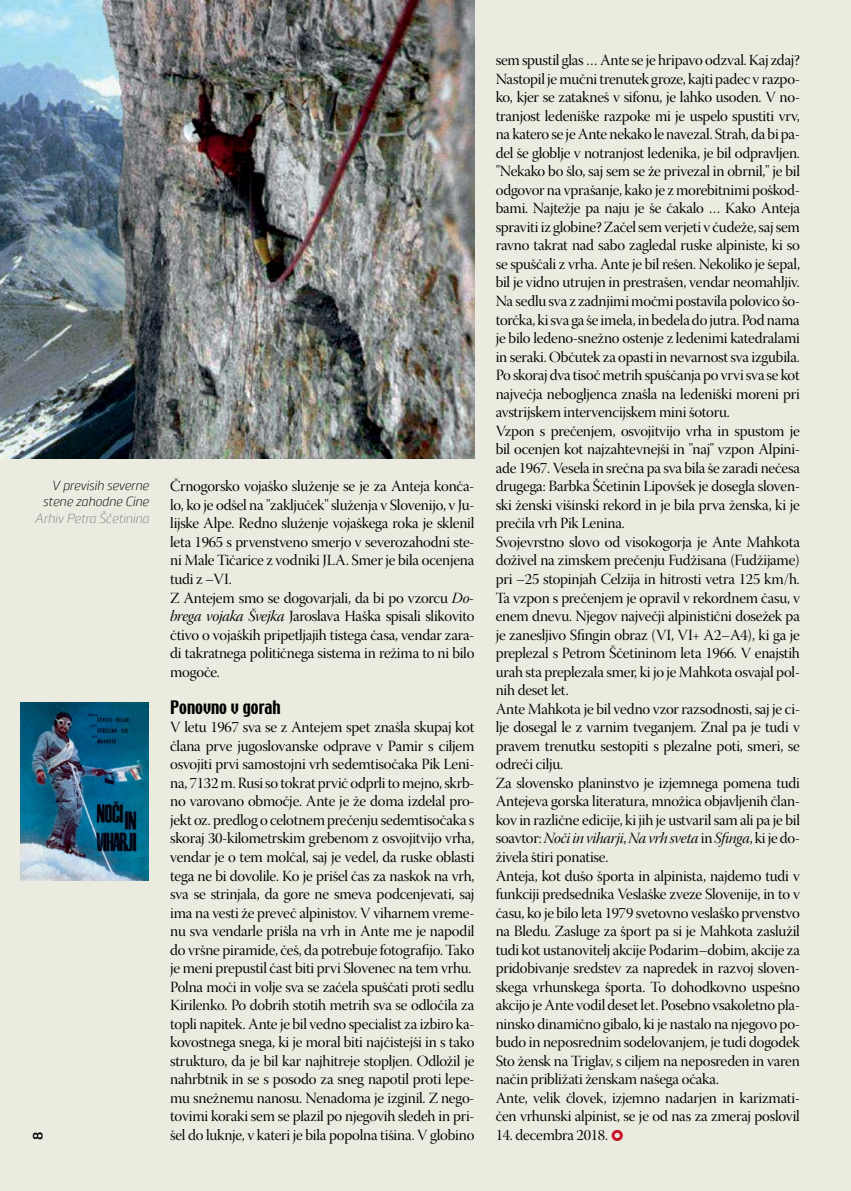
<style>
.page{position:relative;width:851px;height:1191px;background:#fff}
.page>*{position:absolute;margin:0;border:0;box-sizing:border-box;transform-origin:0 0}
.t1{font:16.5px "Techno";color:#000}
.t2{font:15.45px/18.5px "Warnock Pro Disp";letter-spacing:-.015em;color:#000}
.t3{font:15.45px "Warnock Pro It Disp";letter-spacing:-.015em;color:#000}
.t4{font:700 13.5px "Juhl";color:#000}
.t5{font:italic 300 13.2px/16.5px "Juhl";color:#000;text-align:right}
.t6{font:italic 300 13.2px "Juhl";color:#808285}
.s1{font-family:"Warnock Pro It Disp"}
.s2{font-family:"Warnock Pro Disp"}
.s3{font-family:"Markacija";color:#ca1528}
</style>
<div class="page">
<div style="left:0;top:0;width:850px;height:1191px;background:#ecebe0"></div>
<img style="left:0;top:0;width:474px;height:459px">
<img style="left:21px;top:702px;width:128px;height:178px">
<p class="t5" style="left:43px;top:476px;width:107px">V previsih severne stene zahodne Cine</p>
<p class="t6" style="left:35px;top:509px;width:116px">Arhiv Petra Ščetinina</p>
<p class="t4" style="left:28px;top:1140px;width:10px;rotate:-90deg">8</p>
<p class="t2" style="left:170px;top:479px;width:306px">Črnogorsko vojaško služenje se je za Anteja konča&shy;lo, ko je odšel na "zaključek" služenja v Slovenijo, v Ju&shy;lijske Alpe. Redno služenje vojaškega roka je sklenil leta 1965 s prvenstveno smerjo v severozahodni ste&shy;ni Male Tičarice z vodniki JLA. Smer je bila ocenjena tudi z –VI.<br>Z Antejem smo se dogovarjali, da bi po vzorcu <span class="s1">Do&shy;brega vojaka Švejka</span> Jaroslava Haška spisali slikovito čtivo o vojaških pripetljajih tistega časa, vendar zara&shy;di takratnega političnega sistema in režima to ni bilo mogoče.</p>
<p class="t1" style="left:170px;top:696px;width:112px">Ponovno v gorah</p>
<p class="t2" style="left:170px;top:720px;width:306px">V letu 1967 sva se z Antejem spet znašla skupaj kot člana prve jugoslovanske odprave v Pamir s ciljem osvojiti prvi samostojni vrh sedemtisočaka Pik Leni&shy;na, 7132 m. Rusi so tokrat prvič odprli to mejno, skrb&shy;no varovano območje. Ante je že doma izdelal pro&shy;jekt oz. predlog o celotnem prečenju sedemtisočaka s skoraj 30-kilometrskim grebenom z osvojitvijo vrha, vendar je o tem molčal, saj je vedel, da ruske oblasti tega ne bi dovolile. Ko je prišel čas za naskok na vrh, sva se strinjala, da gore ne smeva podcenjevati, saj ima na vesti že preveč alpinistov. V viharnem vreme&shy;nu sva vendarle prišla na vrh in Ante me je napodil do vršne piramide, češ, da potrebuje fotografijo. Tako je meni prepustil čast biti prvi Slovenec na tem vrhu.<br>Polna moči in volje sva se začela spuščati proti sedlu Kirilenko. Po dobrih stotih metrih sva se odločila za topli napitek. Ante je bil vedno specialist za izbiro ka&shy;kovostnega snega, ki je moral biti najčistejši in s tako strukturo, da je bil kar najhitreje stopljen. Odložil je nahrbtnik in se s posodo za sneg napotil proti lepe&shy;mu snežnemu nanosu. Nenadoma je izginil. Z nego&shy;tovimi koraki sem se plazil po njegovih sledeh in pri&shy;šel do luknje, v kateri je bila popolna tišina. V globino</p>
<p class="t2" style="left:495px;top:53px;width:306px">sem spustil glas … Ante se je hripavo odzval. Kaj zdaj?<br>Nastopil je mučni trenutek groze, kajti padec v razpo&shy;ko, kjer se zatakneš v sifonu, je lahko usoden. V no&shy;tranjost ledeniške razpoke mi je uspelo spustiti vrv, na katero se je Ante nekako le navezal. Strah, da bi pa&shy;del še globlje v notranjost ledenika, je bil odpravljen. "Nekako bo šlo, saj sem se že privezal in obrnil," je bil odgovor na vprašanje, kako je z morebitnimi poškod&shy;bami. Najtežje pa naju je še čakalo … Kako Anteja spraviti iz globine? Začel sem verjeti v čudeže, saj sem ravno takrat nad sabo zagledal ruske alpiniste, ki so se spuščali z vrha. Ante je bil rešen. Nekoliko je šepal, bil je vidno utrujen in prestrašen, vendar neomahljiv.<br>Na sedlu sva z zadnjimi močmi postavila polovico šo&shy;torčka, ki sva ga še imela, in bedela do jutra. Pod nama je bilo ledeno-snežno ostenje z ledenimi katedralami in seraki. Občutek za opasti in nevarnost sva izgubila.<br>Po skoraj dva tisoč metrih spuščanja po vrvi sva se kot največja nebogljenca znašla na ledeniški moreni pri avstrijskem intervencijskem mini šotoru.<br>Vzpon s prečenjem, osvojitvijo vrha in spustom je bil ocenjen kot najzahtevnejši in "naj" vzpon Alpini&shy;ade 1967. Vesela in srečna pa sva bila še zaradi nečesa drugega: Barbka Ščetinin Lipovšek je dosegla sloven&shy;ski ženski višinski rekord in je bila prva ženska, ki je prečila vrh Pik Lenina.<br>Svojevrstno slovo od visokogorja je Ante Mahkota doživel na zimskem prečenju Fudžisana (Fudžijame) pri –25 stopinjah Celzija in hitrosti vetra 125 km/h.<br>Ta vzpon s prečenjem je opravil v rekordnem času, v enem dnevu. Njegov največji alpinistični dosežek pa je zanesljivo Sfingin obraz (VI, VI+ A2–A4), ki ga je preplezal s Petrom Ščetininom leta 1966. V enajstih urah sta preplezala smer, ki jo je Mahkota osvajal pol&shy;nih deset let.<br>Ante Mahkota je bil vedno vzor razsodnosti, saj je ci&shy;lje dosegal le z varnim tveganjem. Znal pa je tudi v pravem trenutku sestopiti s plezalne poti, smeri, se odreči cilju.<br>Za slovensko planinstvo je izjemnega pomena tudi Antejeva gorska literatura, množica objavljenih član&shy;kov in različne edicije, ki jih je ustvaril sam ali pa je bil</p>
<p class="t3" style="left:495px;top:830px;width:306px"><span class="s2">soavtor:</span> Noči in viharji<span class="s2">,</span> Na vrh sveta <span class="s2">in</span> Sfinga<span class="s2">, ki je do-</span></p>
<p class="t2" style="left:495px;top:849px;width:306px">živela štiri ponatise.<br>Anteja, kot dušo športa in alpinista, najdemo tudi v funkciji predsednika Veslaške zveze Slovenije, in to v času, ko je bilo leta 1979 svetovno veslaško prvenstvo na Bledu. Zasluge za šport pa si je Mahkota zaslužil tudi kot ustanovitelj akcije Podarim–dobim, akcije za pridobivanje sredstev za napredek in razvoj sloven&shy;skega vrhunskega športa. To dohodkovno uspešno akcijo je Ante vodil deset let. Posebno vsakoletno pla&shy;ninsko dinamično gibalo, ki je nastalo na njegovo po&shy;budo in neposrednim sodelovanjem, je tudi dogodek Sto žensk na Triglav, s ciljem na neposreden in varen način približati ženskam našega očaka.<br>Ante, velik človek, izjemno nadarjen in karizmati&shy;čen vrhunski alpinist, se je od nas za zmeraj poslovil</p>
<p class="t2" style="left:495px;top:1127px;width:130px">14. decembra 2018. <span class="s3">m</span></p>
</div>
